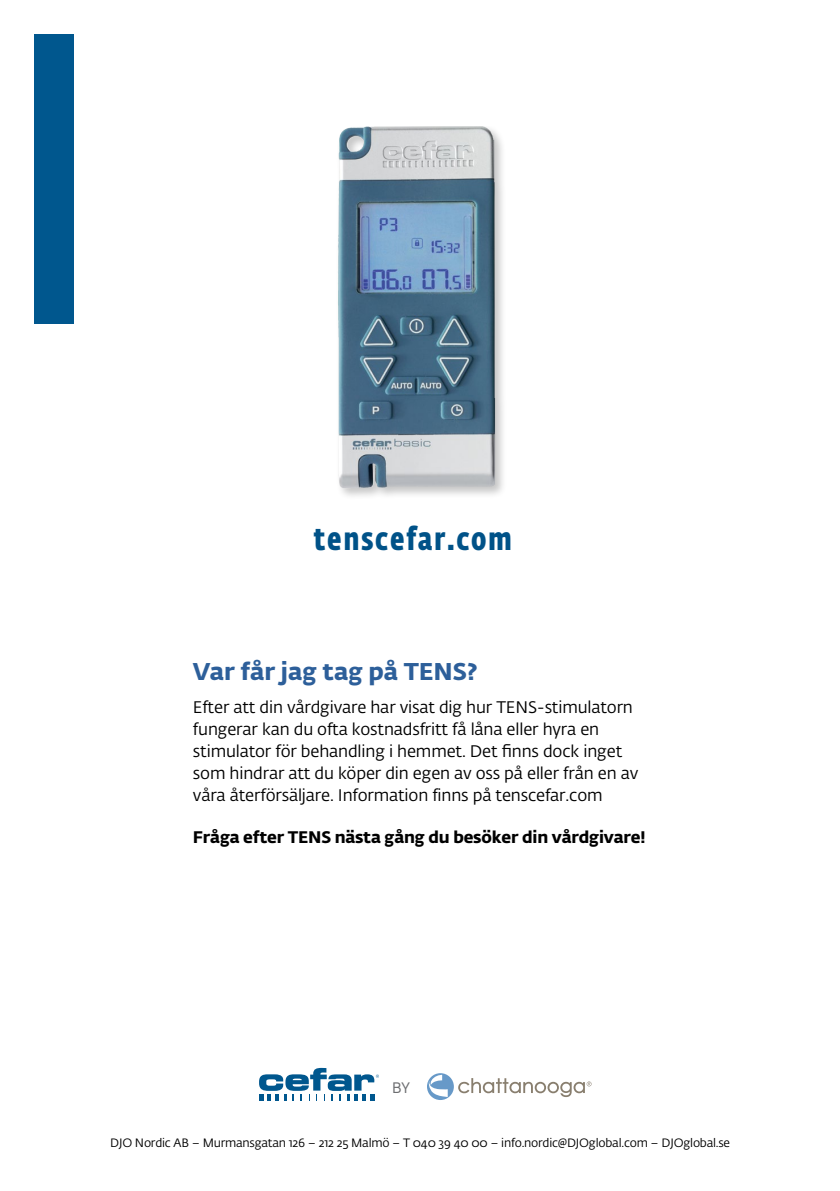
<style>
.page{position:relative;width:840px;height:1191px;background:#fff}
.page>*{position:absolute;margin:0;border:0;box-sizing:border-box;transform-origin:0 0}
.t1{font:700 32px "Fe Sa Cond Alt Pro";letter-spacing:.05em;color:#005288}
.t2{font:700 24px "Fedra Sans Alt Pro";color:#2d5f9a}
.t3{font:16.6px/22px "Fedra Sans Alt Pro";letter-spacing:-.01em;color:#000}
.t4{font:700 16.6px "Fedra Sans Alt Pro";letter-spacing:-.01em;color:#000}
.t5{font:14.8px "Uni Neue";color:#6d6e71}
.t6{font:12px "Fedra Sans Alt Pro";letter-spacing:-.02em;color:#000}
</style>
<div class="page">
<svg style="left:427px;top:1073px;width:164px;height:27px"></svg>
<svg style="left:259px;top:1068px;width:120px;height:32px"></svg>
<div style="left:316px;top:126px;width:191px;height:375px;background:#000;opacity:.23"></div>
<img style="left:338px;top:126px;width:36px;height:112px">
<div style="left:34px;top:34px;width:40px;height:289px;background:#00578e"></div>
<h1 class="t1" style="left:313px;top:515px;width:200px">tenscefar.com</h1>
<h2 class="t2" style="left:193px;top:652px;width:286px">Var får jag tag på TENS?</h2>
<p class="t3" style="left:193px;top:695px;width:446px">Efter att din vårdgivare har visat dig hur TENS-stimulatorn fungerar kan du ofta kostnadsfritt få låna eller hyra en stimulator för behandling i hemmet. Det finns dock inget som hindrar att du köper din egen av oss på eller från en av våra återförsäljare. Information finns på tenscefar.com</p>
<p class="t4" style="left:193px;top:824px;width:454px">Fråga efter TENS nästa gång du besöker din vårdgivare!</p>
<p class="t5" style="left:392px;top:1078px;width:19px">BY</p>
<p class="t6" style="left:110px;top:1134px;width:621px">DJO Nordic AB – Murmansgatan 126 – 212 25 Malmö – T 040 39 40 00 – info.nordic@DJOglobal.com – DJOglobal.se</p>
</div>
